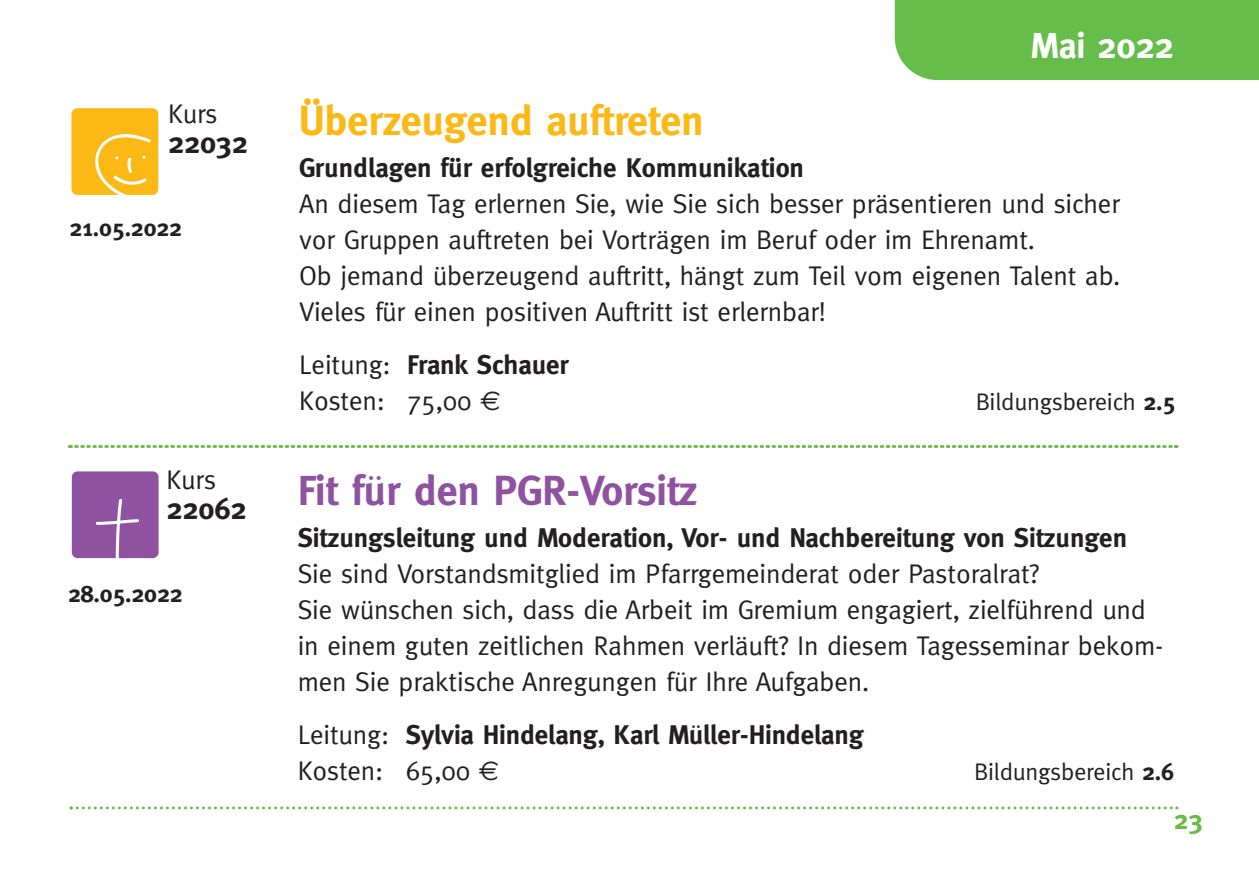
<style>
.page{position:relative;width:1259px;height:893px;background:#fff}
.page>*{position:absolute;margin:0;border:0;box-sizing:border-box;transform-origin:0 0}
.t1{font:700 42px "Meta";letter-spacing:-.005em;color:#8e52a1}
.t2{font:700 42px "Meta";letter-spacing:-.005em;color:#fcb814}
.t3{font:700 36px "Meta";letter-spacing:-.005em;color:#fff}
.t4{font:700 30px "Meta";letter-spacing:-.005em;color:#231f20}
.t5{font:27px/36px "Meta";letter-spacing:-.005em;color:#231f20}
.t6{font:700 27px/36px "Meta";color:#231f20}
.t7{font:700 27px "Meta";color:#68bc45}
.t8{font:24px "Meta";letter-spacing:-.005em;color:#231f20}
.t9{font:700 24px "Meta";letter-spacing:-.005em;color:#231f20}
.s1{font-weight:700}
.s2{font-family:"Koz Min Pr 6 N";font-weight:500}
.s3{font-family:"Euro Sans"}
.s4{font-weight:400}
.s5{font-family:"Euro Sans";font-weight:400}
</style>
<div class="page">
<div style="left:895px;top:0;width:364px;height:80px;background:#67bd4a"></div>
<svg style="left:70px;top:806px;width:1108px;height:3px"></svg>
<div style="left:71px;top:108px;width:87px;height:87px;background:#fcb814;border-radius:6px"></div>
<svg style="left:94px;top:134px;width:57px;height:61px"></svg>
<svg style="left:68px;top:445px;width:1110px;height:3px"></svg>
<div style="left:72px;top:471px;width:87px;height:87px;background:#8e52a1;border-radius:6px"></div>
<svg style="left:96px;top:498px;width:43px;height:60px"></svg>
<p class="t5" style="left:168px;top:96px;width:51px">Kurs</p>
<p class="t4" style="left:168px;top:125px;width:81px">22032</p>
<p class="t9" style="left:70px;top:214px;width:114px">21.05.2022</p>
<p class="t5" style="left:167px;top:462px;width:51px">Kurs</p>
<p class="t4" style="left:167px;top:491px;width:81px">22062</p>
<p class="t9" style="left:68px;top:579px;width:116px">28.05.2022</p>
<h2 class="t3" style="left:1030px;top:25px;width:145px">Mai 2022</h2>
<h1 class="t2" style="left:299px;top:96px;width:406px">Überzeugend auftreten</h1>
<p class="t5" style="left:299px;top:150px;width:822px"><span class="s1">Grundlagen fü</span><span class="s2">̈</span><span class="s1">r erfolgreiche Kommunikation<br></span>An diesem Tag erlernen Sie, wie Sie sich besser präsentieren und sicher vor Gruppen auftreten bei Vorträgen im Beruf oder im Ehrenamt.<br>Ob jemand überzeugend auftritt, hängt zum Teil vom eigenen Talent ab.<br>Vieles fü<span class="s2">̈</span>r einen positiven Auftritt ist erlernbar!</p>
<p class="t5" style="left:299px;top:347px;width:271px">Leitung: <span class="s1">Frank Schauer<br></span>Kosten: 75,00 <span class="s3">€</span></p>
<p class="t8" style="left:975px;top:388px;width:201px">Bildungsbereich <span class="s1">2.5</span></p>
<h1 class="t1" style="left:298px;top:466px;width:401px">Fit fu<span class="s2">̈</span>r den PGR-Vorsitz</h1>
<p class="t6" style="left:298px;top:519px;width:831px">Sitzungsleitung und Moderation, Vor- und Nachbereitung von Sitzungen</p>
<p class="t5" style="left:298px;top:555px;width:867px">Sie sind Vorstandsmitglied im Pfarrgemeinderat oder Pastoralrat?<br>Sie wünschen sich, dass die Arbeit im Gremium engagiert, zielführend und in einem guten zeitlichen Rahmen verläuft? In diesem Tagesseminar bekom&shy;men Sie praktische Anregungen fu<span class="s2">̈</span>r Ihre Aufgaben.</p>
<p class="t6" style="left:298px;top:716px;width:567px"><span class="s4">Leitung:</span> Sylvia Hindelang, Karl Mu<span class="s2">̈</span>ller-Hindelang<br><span class="s4">Kosten: 65,00</span> <span class="s5">€</span></p>
<p class="t8" style="left:974px;top:757px;width:201px">Bildungsbereich <span class="s1">2.6</span></p>
<p class="t7" style="left:1174px;top:804px;width:30px">23</p>
</div>
